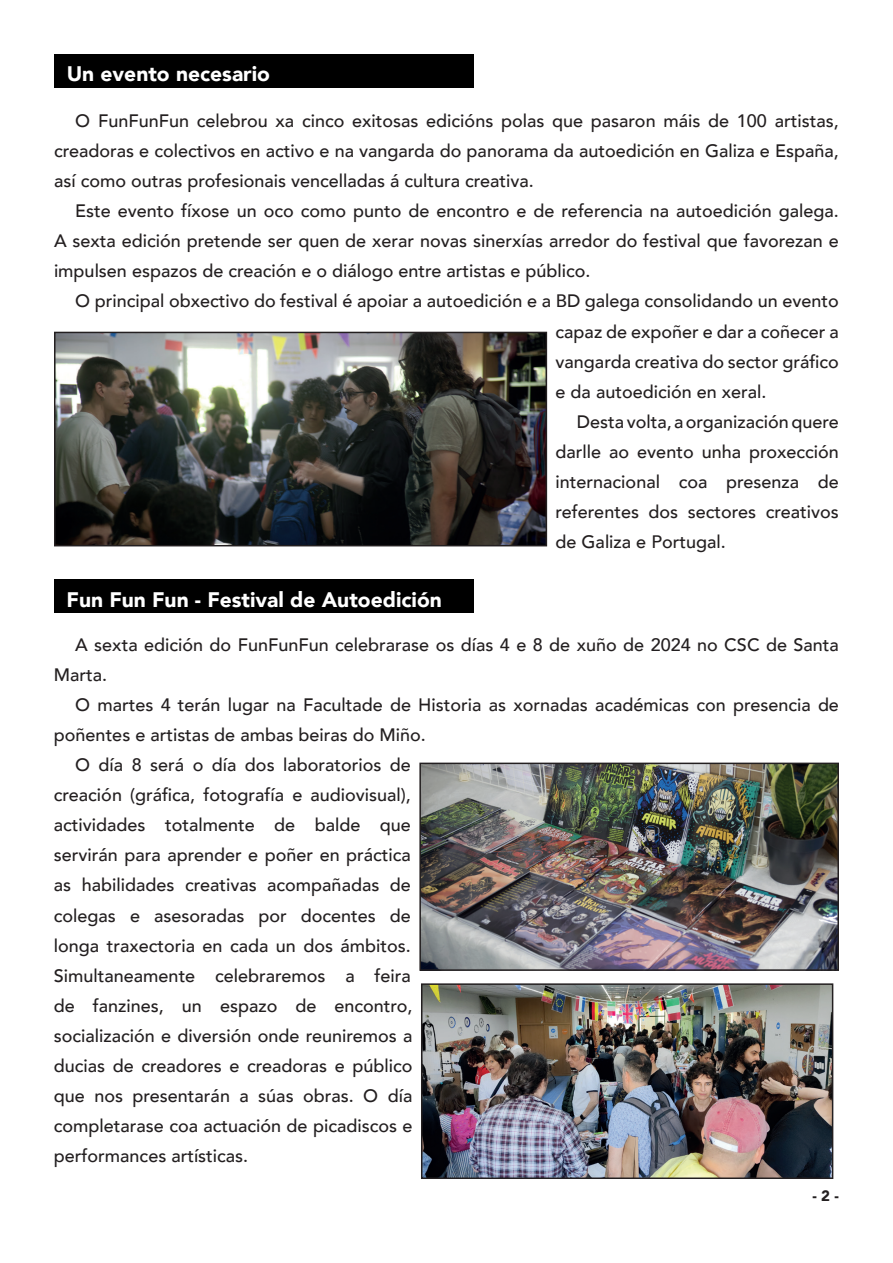
<style>
.page{position:relative;width:893px;height:1263px;background:#fff}
.page>*{position:absolute;margin:0;border:0;box-sizing:border-box;transform-origin:0 0}
.t1{font:900 21px "Avenir";color:#fff}
.t2{font:500 18px/30px "Avenir";color:#231f20;text-align:justify}
.t3{font:900 15px "Avenir";color:#231f20}
</style>
<div class="page">
<div style="left:54px;top:54px;width:420px;height:34px;background:#000"></div>
<img style="left:57px;top:335px;width:487px;height:208px">
<div style="left:54px;top:332px;width:493px;height:214px;border:2px solid #231f20"></div>
<div style="left:54px;top:579px;width:419px;height:34px;background:#000"></div>
<img style="left:422px;top:766px;width:414px;height:202px">
<div style="left:419px;top:763px;width:420px;height:208px;border:2px solid #231f20"></div>
<img style="left:424px;top:986px;width:406px;height:190px">
<div style="left:421px;top:983px;width:412px;height:196px;border:2px solid #231f20"></div>
<p class="t1" style="left:67px;top:56px;width:205px">Un evento necesario</p>
<p class="t2" style="left:54px;top:105px;width:786px;text-indent:21px">O FunFunFun celebrou xa cinco exitosas edicións polas que pasaron máis de 100 artistas, creadoras e colectivos en activo e na vangarda do panorama da autoedición en Galiza e España, así como outras profesionais vencelladas á cultura creativa.</p>
<p class="t2" style="left:54px;top:195px;width:786px;text-indent:21px">Este evento fíxose un oco como punto de encontro e de referencia na autoedición galega.<br>A sexta edición pretende ser quen de xerar novas sinerxías arredor do festival que favorezan e impulsen espazos de creación e o diálogo entre artistas e público.</p>
<p class="t2" style="left:556px;top:285px;width:285px;text-indent:-480px">O principal obxectivo do festival é apoiar a autoedición e a BD galega consolidando un evento capaz de expoñer e dar a coñecer a vangarda creativa do sector gráfico e da autoedición en xeral.</p>
<p class="t2" style="left:556px;top:405px;width:285px;text-indent:21px">Desta volta, a organización quere darlle ao evento unha proxección internacional coa presenza de referentes dos sectores creativos de Galiza e Portugal.</p>
<p class="t1" style="left:67px;top:581px;width:377px">Fun Fun Fun - Festival de Autoedición</p>
<p class="t2" style="left:54px;top:629px;width:786px;text-indent:21px">A sexta edición do FunFunFun celebrarase os días 4 e 8 de xuño de 2024 no CSC de Santa<br>Marta.</p>
<p class="t2" style="left:75px;top:689px;width:765px">O martes 4 terán lugar na Facultade de Historia as xornadas académicas con presencia de</p>
<p class="t2" style="left:54px;top:719px;width:373px">poñentes e artistas de ambas beiras do Miño.</p>
<p class="t2" style="left:75px;top:749px;width:337px">O día 8 será o día dos laboratorios de</p>
<p class="t2" style="left:54px;top:779px;width:358px">creación (gráfica, fotografía e audiovisual),</p>
<p class="t2" style="left:54px;top:809px;width:358px">actividades totalmente de balde que</p>
<p class="t2" style="left:54px;top:839px;width:358px">servirán para aprender e poñer en práctica</p>
<p class="t2" style="left:54px;top:869px;width:358px">as habilidades creativas acompañadas de</p>
<p class="t2" style="left:54px;top:899px;width:358px">colegas e asesoradas por docentes de</p>
<p class="t2" style="left:54px;top:929px;width:358px">longa traxectoria en cada un dos ámbitos.</p>
<p class="t2" style="left:54px;top:959px;width:358px">Simultaneamente celebraremos a feira</p>
<p class="t2" style="left:54px;top:989px;width:360px">de fanzines, un espazo de encontro,</p>
<p class="t2" style="left:54px;top:1019px;width:360px">socialización e diversión onde reuniremos a</p>
<p class="t2" style="left:54px;top:1049px;width:360px">ducias de creadores e creadoras e público</p>
<p class="t2" style="left:54px;top:1079px;width:360px">que nos presentarán a súas obras. O día</p>
<p class="t2" style="left:54px;top:1109px;width:360px">completarase coa actuación de picadiscos e</p>
<p class="t2" style="left:54px;top:1139px;width:196px">performances artísticas.</p>
<p class="t3" style="left:812px;top:1183px;width:28px">- 2 -</p>
</div>
